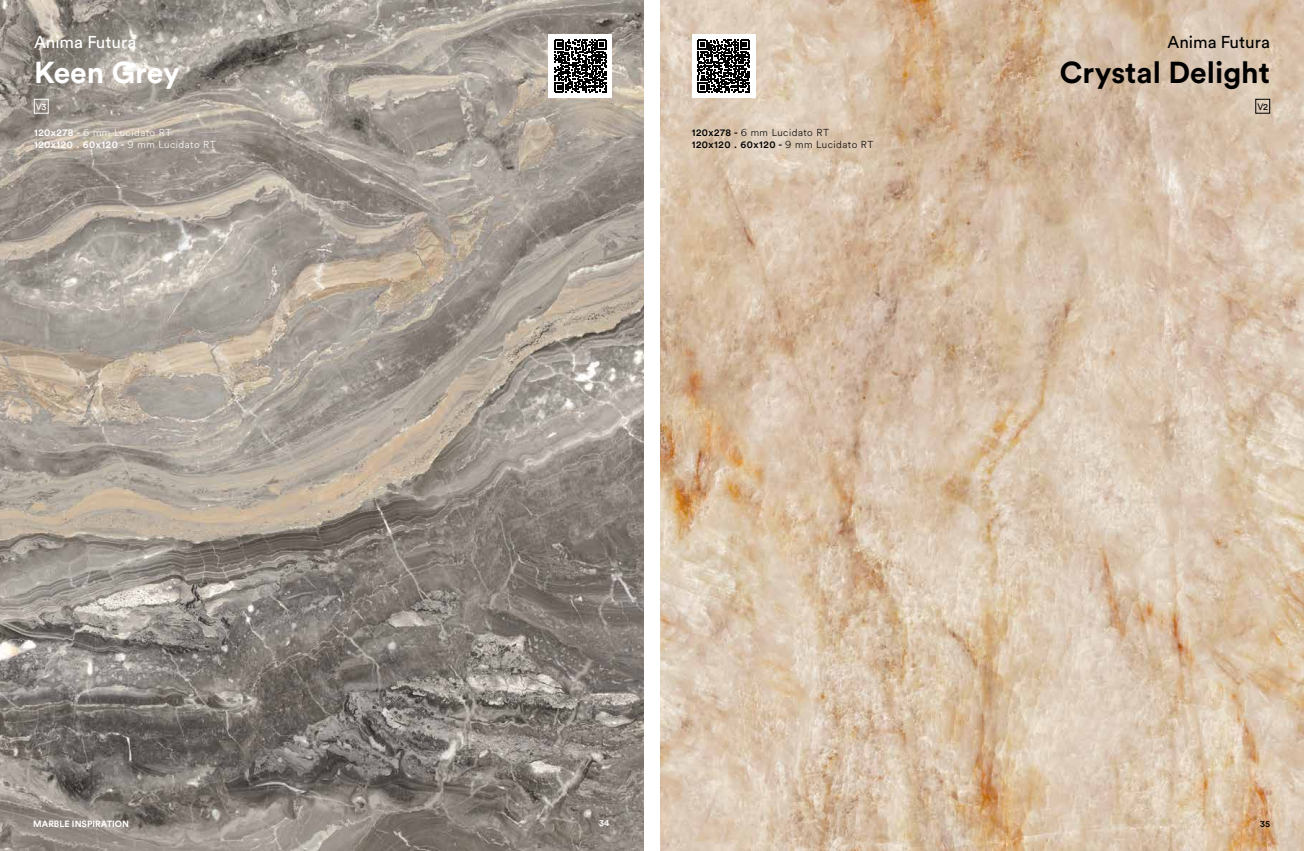
<style>
.page{position:relative;width:1304px;height:851px;background:#fff}
.page>*{position:absolute;margin:0;border:0;box-sizing:border-box;transform-origin:0 0}
.t1{font:700 30px "Circular Std";color:#000}
.t2{font:700 30px "Circular Std";color:#fff}
.t3{font:17px "Circular Std";color:#fff}
.t4{font:17px "Circular Std";color:#000}
.t5{font:500 10px "Circular Std";letter-spacing:.05em;color:#fff}
.t6{font:500 10px "Circular Std";letter-spacing:.05em;color:#000}
.t7{font:300 10px "Circular Spotify Text";letter-spacing:.05em;color:#fff}
.t8{font:300 10px "Circular Spotify Text";letter-spacing:.05em;color:#000}
.t9{font:9.2px "Circular Std";color:#fff}
.t10{font:9.2px "Circular Std";color:#000}
.t11{font:700 9px "Circular Std";color:#fff}
.t12{font:500 9px "Circular Std";color:#fff}
.t13{font:500 9px "Circular Std";color:#000}
.s1{font-family:"Circular Std";font-weight:500}
.s2{font-family:"Circular Spotify Text";font-weight:300}
</style>
<div class="page">
<img style="left:0;top:0;width:643px;height:850px">
<div style="left:34px;top:99px;width:15px;height:14px;border:1px solid #fff"></div>
<div style="left:548px;top:34px;width:64px;height:64px;background:#fff"></div>
<svg style="left:554px;top:40px;width:53px;height:52px"></svg>
<img style="left:661px;top:0;width:643px;height:850px">
<div style="left:1255px;top:99px;width:15px;height:14px;border:1px solid #000"></div>
<div style="left:692px;top:34px;width:63px;height:64px;background:#fff"></div>
<svg style="left:697px;top:40px;width:53px;height:52px"></svg>
<h2 class="t3" style="left:34px;top:31px;width:104px">Anima Futura</h2>
<h1 class="t2" style="left:34px;top:53px;width:148px">Keen Grey</h1>
<p class="t7" style="left:34px;top:125px;width:139px"><span class="s1">120x278 -</span> 6 mm Lucidato RT</p>
<p class="t5" style="left:34px;top:138px;width:183px">120x120 . 60x120 - <span class="s2">9 mm Lucidato RT</span></p>
<p class="t9" style="left:36px;top:101px;width:12px">V3</p>
<p class="t8" style="left:692px;top:125px;width:139px"><span class="s1">120x278 -</span> 6 mm Lucidato RT</p>
<p class="t6" style="left:692px;top:138px;width:183px">120x120 . 60x120 - <span class="s2">9 mm Lucidato RT</span></p>
<h2 class="t4" style="left:1168px;top:31px;width:104px">Anima Futura</h2>
<h1 class="t1" style="left:1060px;top:53px;width:212px">Crystal Delight</h1>
<p class="t10" style="left:1257px;top:101px;width:12px">V2</p>
<p class="t11" style="left:33px;top:818px;width:97px">MARBLE INSPIRATION</p>
<p class="t12" style="left:599px;top:817px;width:12px">34</p>
<p class="t13" style="left:1260px;top:818px;width:11px">35</p>
</div>
